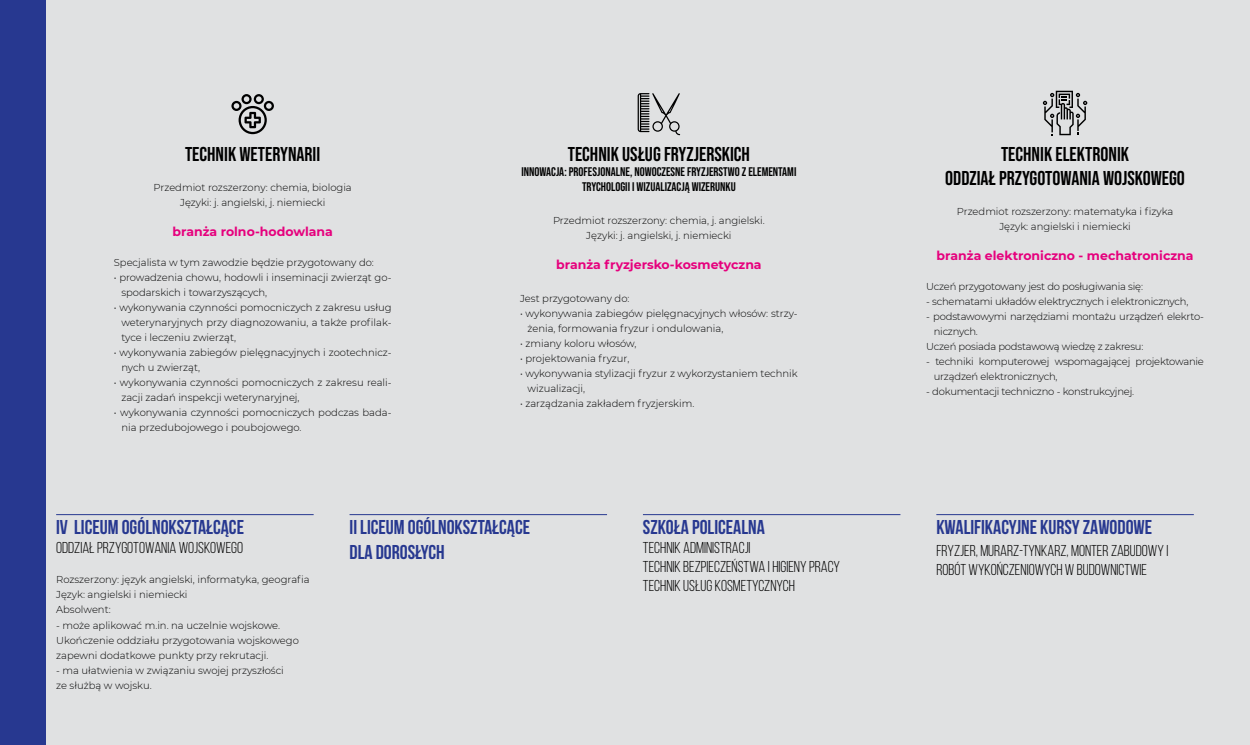
<style>
.page{position:relative;width:1250px;height:745px;background:#fff}
.page>*{position:absolute;margin:0;border:0;box-sizing:border-box;transform-origin:0 0}
.t1{font:700 20px "Bebas Neue";color:#273890}
.t2{font:20px/24px "Bebas Neue";color:#000;text-align:center}
.t3{font:15.75px/18.9px "Bebas Neue";color:#000}
.t4{font:12.5px/15px "Bebas Neue";color:#000;text-align:center}
.t5{font:700 12.5px "Montserrat";color:#e6007d}
.t6{font:300 10px/15px "Montserrat";color:#000}
.t7{font:300 10px/15px "Montserrat";letter-spacing:-.02em;color:#000}
.t8{font:300 10px "Montserrat";letter-spacing:-.03em;color:#000}
</style>
<div class="page">
<div style="left:0;top:0;width:1250px;height:744px;background:#e0e1e2"></div>
<div style="left:0;top:0;width:46px;height:744px;background:#273890"></div>
<svg style="left:231px;top:94px;width:43px;height:40px"></svg>
<svg style="left:638px;top:93px;width:42px;height:42px"></svg>
<svg style="left:1043px;top:91px;width:44px;height:44px"></svg>
<hr style="left:56px;top:514px;width:258px;height:1px;background:#273890">
<hr style="left:350px;top:514px;width:257px;height:1px;background:#273890">
<hr style="left:643px;top:514px;width:257px;height:1px;background:#273890">
<hr style="left:936px;top:514px;width:258px;height:1px;background:#273890">
<h1 class="t2" style="left:185px;top:141px;width:137px">TECHNIK WETERYNARII</h1>
<p class="t6" style="left:154px;top:179px;width:200px;text-align:center">Przedmiot rozszerzony: chemia, biologia<br>Języki: j. angielski, j. niemiecki</p>
<p class="t5" style="left:172px;top:222px;width:162px">branża rolno-hodowlana</p>
<p class="t6" style="left:114px;top:254px;width:262px">Specjalista w tym zawodzie będzie przygotowany do:</p>
<p class="t6" style="left:121px;top:269px;width:272px;text-indent:-8px">• prowadzenia chowu, hodowli i inseminacji zwierząt go&shy;spodarskich i towarzyszących,</p>
<p class="t6" style="left:121px;top:299px;width:272px;text-align:justify;text-indent:-8px">• wykonywania czynności pomocniczych z zakresu usług weterynaryjnych przy diagnozowaniu, a także profilak&shy;tyce i leczeniu zwierząt,</p>
<p class="t6" style="left:121px;top:344px;width:272px;text-indent:-8px">• wykonywania zabiegów pielęgnacyjnych i zootechnicz&shy;nych u zwierząt,</p>
<p class="t6" style="left:121px;top:374px;width:272px;text-indent:-8px">• wykonywania czynności pomocniczych z zakresu reali&shy;zacji zadań inspekcji weterynaryjnej,</p>
<p class="t6" style="left:121px;top:404px;width:272px;text-indent:-8px">• wykonywania czynności pomocniczych podczas bada&shy;nia przedubojowego i poubojowego.</p>
<h1 class="t2" style="left:568px;top:141px;width:184px">TECHNIK USŁUG FRYZJERSKICH</h1>
<p class="t4" style="left:521px;top:163px;width:277px">INNOWACJA: PROFESJONALNE, NOWOCZESNE FRYZJERSTWO Z ELEMENTAMI<br>TRYCHOLOGII I WIZUALIZACJĄ WIZERUNKU</p>
<p class="t6" style="left:553px;top:212px;width:213px;text-align:center">Przedmiot rozszerzony: chemia, j. angielski.<br>Języki: j. angielski, j. niemiecki</p>
<p class="t5" style="left:556px;top:255px;width:207px">branża fryzjersko-kosmetyczna</p>
<p class="t6" style="left:520px;top:290px;width:111px">Jest przygotowany do:</p>
<p class="t6" style="left:528px;top:305px;width:272px;text-indent:-8px">• wykonywania zabiegów pielęgnacyjnych włosów: strzy&shy;żenia, formowania fryzur i ondulowania,</p>
<p class="t6" style="left:520px;top:335px;width:118px">• zmiany koloru włosów,</p>
<p class="t6" style="left:520px;top:350px;width:111px">• projektowania fryzur,</p>
<p class="t6" style="left:528px;top:365px;width:272px;text-indent:-8px">• wykonywania stylizacji fryzur z wykorzystaniem technik wizualizacji,</p>
<p class="t6" style="left:520px;top:395px;width:176px">• zarządzania zakładem fryzjerskim.</p>
<h1 class="t2" style="left:945px;top:141px;width:241px">TECHNIK ELEKTRONIK<br>ODDZIAŁ PRZYGOTOWANIA WOJSKOWEGO</h1>
<p class="t6" style="left:957px;top:203px;width:218px;text-align:center">Przedmiot rozszerzony: matematyka i fizyka<br>Język: angielski i niemiecki</p>
<p class="t5" style="left:937px;top:246px;width:258px">branża elektroniczno - mechatroniczna</p>
<p class="t7" style="left:926px;top:278px;width:218px">Uczeń przygotowany jest do posługiwania się:</p>
<p class="t7" style="left:926px;top:293px;width:264px">- schematami układów elektrycznych i elektronicznych,</p>
<p class="t7" style="left:926px;top:308px;width:279px">- podstawowymi narzędziami montażu urządzeń elekrto-</p>
<p class="t8" style="left:934px;top:324px;width:46px">nicznych.</p>
<p class="t7" style="left:926px;top:338px;width:219px">Uczeń posiada podstawową wiedzę z zakresu:</p>
<p class="t7" style="left:934px;top:353px;width:272px;text-indent:-8px">- techniki komputerowej wspomagającej projektowanie urządzeń elektronicznych,</p>
<p class="t7" style="left:926px;top:383px;width:209px">- dokumentacji techniczno - konstrukcyjnej.</p>
<h1 class="t1" style="left:56px;top:516px;width:189px">IV LICEUM OGÓLNOKSZTAŁCĄCE</h1>
<h2 class="t3" style="left:56px;top:538px;width:189px">ODDZIAŁ PRZYGOTOWANIA WOJSKOWEGO</h2>
<p class="t6" style="left:56px;top:571px;width:255px">Rozszerzony: język angielski, informatyka, geografia<br>Język: angielski i niemiecki<br>Absolwent:</p>
<p class="t6" style="left:56px;top:616px;width:244px">- może aplikować m.in. na uczelnie wojskowe.<br>Ukończenie oddziału przygotowania wojskowego zapewni dodatkowe punkty przy rekrutacji.</p>
<p class="t6" style="left:56px;top:661px;width:229px">- ma ułatwienia w związaniu swojej przyszłości ze służbą w wojsku.</p>
<h1 class="t1" style="left:350px;top:516px;width:182px">II LICEUM OGÓLNOKSZTAŁCĄCE</h1>
<h1 class="t1" style="left:936px;top:516px;width:217px">KWALIFIKACYJNE KURSY ZAWODOWE</h1>
<h1 class="t1" style="left:350px;top:540px;width:97px">DLA DOROSŁYCH</h1>
<h1 class="t1" style="left:643px;top:516px;width:123px">SZKOŁA POLICEALNA</h1>
<h2 class="t3" style="left:643px;top:538px;width:199px">TECHNIK ADMINISTRACJI<br>TECHNIK BEZPIECZEŃSTWA I HIGIENY PRACY<br>TECHNIK USŁUG KOSMETYCZNYCH</h2>
<h2 class="t3" style="left:936px;top:541px;width:234px">FRYZJER, MURARZ-TYNKARZ, MONTER ZABUDOWY I<br>ROBÓT WYKOŃCZENIOWYCH W BUDOWNICTWIE</h2>
</div>
